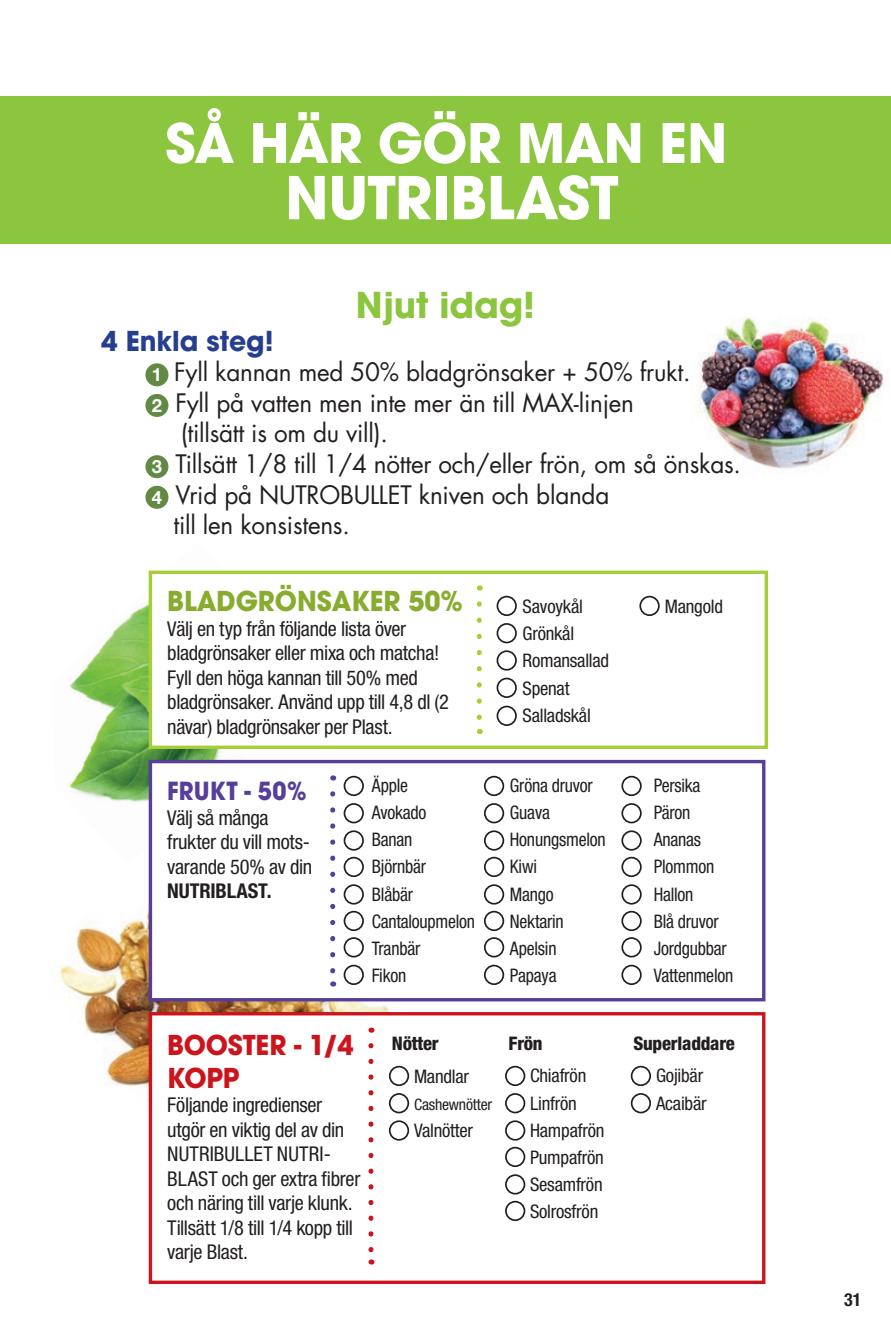
<style>
.page{position:relative;width:891px;height:1340px;background:#fff}
.page>*{position:absolute;margin:0;border:0;box-sizing:border-box;transform-origin:0 0}
.t1{font:700 58.5px "Avant Garde";letter-spacing:-.005em;color:#fff}
.t2{font:700 54px "Avant Garde";letter-spacing:-.015em;color:#fff}
.t3{font:700 35.32px "Avant Garde";letter-spacing:-.005em;color:#8bc63e}
.t4{font:700 27.22px "Avant Garde";letter-spacing:-.005em;color:#88ac2e;scale:.96 1}
.t5{font:700 27.22px/32.6px "Avant Garde";letter-spacing:-.005em;color:#cb141c;scale:.96 1}
.t6{font:700 27.22px "Avant Garde";letter-spacing:-.005em;color:#253f8e}
.t7{font:24.75px "Futura";letter-spacing:-.01em;color:#231f20}
.t8{font:700 24.75px "Avant Garde";letter-spacing:.01em;color:#573e99;scale:.92 1}
.t9{font:condensed 20.47px/24.5px "Helvetica Neue LT Std";letter-spacing:-.015em;color:#231f20}
.t10{font:700 condensed 20.47px "Helvetica Neue LT Std";letter-spacing:-.005em;color:#231f20}
.t11{font:condensed 18.68px/27.2px "Helvetica Neue LT Std";letter-spacing:-.01em;color:#231f20;scale:.95 1}
.t12{font:condensed 18.68px/27.2px "Helvetica Neue LT Std";letter-spacing:-.01em;color:#231f20}
.t13{font:800 condensed 18.68px "Helvetica Neue LT Std";letter-spacing:-.01em;color:#231f20}
.t14{font:700 condensed 18px "Helvetica Neue LT Std";color:#231f20}
.t15{font:condensed 15.75px "Helvetica Neue LT Std";letter-spacing:-.01em;color:#231f20}
.s1{font-family:"Helvetica Neue LT Std";font-weight:700;font-size:18.45px;color:#fff}
</style>
<div class="page">
<img style="left:699px;top:317px;width:185px;height:152px">
<div style="left:0;top:96px;width:891px;height:148px;background:#8bc63e"></div>
<img style="left:69px;top:570px;width:258px;height:291px">
<div style="left:145px;top:363px;width:23px;height:23px;background:#628a44;border-radius:50%"></div>
<div style="left:145px;top:394px;width:23px;height:23px;background:#628a44;border-radius:50%"></div>
<div style="left:145px;top:455px;width:23px;height:23px;background:#628a44;border-radius:50%"></div>
<div style="left:145px;top:486px;width:23px;height:23px;background:#628a44;border-radius:50%"></div>
<img style="left:60px;top:861px;width:363px;height:294px">
<div style="left:149px;top:570px;width:619px;height:179px;background:#fff;border:3px solid #a6ce39"></div>
<div style="left:149px;top:760px;width:616px;height:241px;background:#fff;border:3px solid #573e99"></div>
<div style="left:149px;top:1012px;width:616px;height:271px;background:#fff;border:3px solid #cb141c"></div>
<div style="left:497px;top:595px;width:20px;height:21px;border:2px solid #231f20;border-radius:50%"></div>
<div style="left:344px;top:775px;width:20px;height:21px;border:2px solid #231f20;border-radius:50%"></div>
<div style="left:484px;top:775px;width:20px;height:21px;border:2px solid #231f20;border-radius:50%"></div>
<div style="left:505px;top:1065px;width:20px;height:21px;border:2px solid #231f20;border-radius:50%"></div>
<div style="left:631px;top:1065px;width:20px;height:21px;border:2px solid #231f20;border-radius:50%"></div>
<div style="left:389px;top:1065px;width:20px;height:21px;border:2px solid #231f20;border-radius:50%"></div>
<div style="left:621px;top:775px;width:21px;height:21px;border:2px solid #231f20;border-radius:50%"></div>
<div style="left:497px;top:650px;width:20px;height:20px;border:2px solid #231f20;border-radius:50%"></div>
<div style="left:344px;top:830px;width:20px;height:20px;border:2px solid #231f20;border-radius:50%"></div>
<div style="left:484px;top:830px;width:20px;height:20px;border:2px solid #231f20;border-radius:50%"></div>
<div style="left:505px;top:1120px;width:20px;height:20px;border:2px solid #231f20;border-radius:50%"></div>
<div style="left:389px;top:1120px;width:20px;height:20px;border:2px solid #231f20;border-radius:50%"></div>
<div style="left:621px;top:830px;width:21px;height:20px;border:2px solid #231f20;border-radius:50%"></div>
<div style="left:344px;top:910px;width:20px;height:21px;border:2px solid #231f20;border-radius:50%"></div>
<div style="left:484px;top:910px;width:20px;height:21px;border:2px solid #231f20;border-radius:50%"></div>
<div style="left:505px;top:1200px;width:20px;height:21px;border:2px solid #231f20;border-radius:50%"></div>
<div style="left:621px;top:910px;width:21px;height:21px;border:2px solid #231f20;border-radius:50%"></div>
<div style="left:497px;top:623px;width:20px;height:20px;border:2px solid #231f20;border-radius:50%"></div>
<div style="left:344px;top:803px;width:20px;height:20px;border:2px solid #231f20;border-radius:50%"></div>
<div style="left:484px;top:803px;width:20px;height:20px;border:2px solid #231f20;border-radius:50%"></div>
<div style="left:505px;top:1093px;width:20px;height:20px;border:2px solid #231f20;border-radius:50%"></div>
<div style="left:631px;top:1093px;width:20px;height:20px;border:2px solid #231f20;border-radius:50%"></div>
<div style="left:389px;top:1093px;width:20px;height:20px;border:2px solid #231f20;border-radius:50%"></div>
<div style="left:621px;top:803px;width:21px;height:20px;border:2px solid #231f20;border-radius:50%"></div>
<div style="left:497px;top:677px;width:20px;height:21px;border:2px solid #231f20;border-radius:50%"></div>
<div style="left:344px;top:856px;width:20px;height:21px;border:2px solid #231f20;border-radius:50%"></div>
<div style="left:484px;top:856px;width:20px;height:21px;border:2px solid #231f20;border-radius:50%"></div>
<div style="left:505px;top:1146px;width:20px;height:21px;border:2px solid #231f20;border-radius:50%"></div>
<div style="left:621px;top:856px;width:21px;height:21px;border:2px solid #231f20;border-radius:50%"></div>
<div style="left:344px;top:937px;width:20px;height:20px;border:2px solid #231f20;border-radius:50%"></div>
<div style="left:484px;top:937px;width:20px;height:20px;border:2px solid #231f20;border-radius:50%"></div>
<div style="left:621px;top:937px;width:21px;height:20px;border:2px solid #231f20;border-radius:50%"></div>
<div style="left:497px;top:705px;width:20px;height:21px;border:2px solid #231f20;border-radius:50%"></div>
<div style="left:344px;top:884px;width:20px;height:20px;border:2px solid #231f20;border-radius:50%"></div>
<div style="left:484px;top:884px;width:20px;height:20px;border:2px solid #231f20;border-radius:50%"></div>
<div style="left:505px;top:1174px;width:20px;height:20px;border:2px solid #231f20;border-radius:50%"></div>
<div style="left:621px;top:884px;width:21px;height:20px;border:2px solid #231f20;border-radius:50%"></div>
<div style="left:344px;top:964px;width:20px;height:21px;border:2px solid #231f20;border-radius:50%"></div>
<div style="left:484px;top:964px;width:20px;height:21px;border:2px solid #231f20;border-radius:50%"></div>
<div style="left:621px;top:964px;width:21px;height:21px;border:2px solid #231f20;border-radius:50%"></div>
<div style="left:639px;top:595px;width:21px;height:21px;border:2px solid #231f20;border-radius:50%"></div>
<svg style="left:477px;top:604px;width:5px;height:116px"></svg>
<svg style="left:330px;top:793px;width:5px;height:193px"></svg>
<svg style="left:368px;top:1045px;width:6px;height:219px"></svg>
<h2 class="t2" style="left:165px;top:108px;width:564px">SÅ HÄR GÖR MAN EN</h2>
<h1 class="t1" style="left:285px;top:160px;width:335px">NUTRIBLAST</h1>
<h3 class="t3" style="left:356px;top:282px;width:181px">Njut idag!</h3>
<h3 class="t6" style="left:101px;top:323px;width:174px">4 Enkla steg!</h3>
<p class="t7" style="left:152px;top:355px;width:540px"><span class="s1">1</span> Fyll kannan med 50% bladgrönsaker + 50% frukt.</p>
<p class="t7" style="left:152px;top:386px;width:484px"><span class="s1">2</span> Fyll på vatten men inte mer än till MAX-linjen</p>
<p class="t7" style="left:181px;top:416px;width:209px">(tillsätt is om du vill).</p>
<p class="t7" style="left:152px;top:447px;width:591px"><span class="s1">3</span> Tillsätt 1/8 till 1/4 nötter och/eller frön, om så önskas.</p>
<p class="t7" style="left:152px;top:477px;width:459px"><span class="s1">4</span> Vrid på NUTROBULLET kniven och blanda</p>
<p class="t7" style="left:174px;top:508px;width:178px">till len konsistens.</p>
<h3 class="t4" style="left:167px;top:583px;width:310px">BLADGRÖNSAKER 50%</h3>
<p class="t9" style="left:167px;top:616px;width:283px">Välj en typ från följande lista över bladgrönsaker eller mixa och matcha!<br>Fyll den höga kannan till 50% med bladgrönsaker. Använd upp till 4,8 dl (2 nävar) bladgrönsaker per Plast.</p>
<p class="t8" style="left:167px;top:774px;width:153px">FRUKT - 50%</p>
<p class="t9" style="left:167px;top:804px;width:146px">Välj så många frukter du vill mots&shy;varande 50% av din</p>
<p class="t10" style="left:167px;top:878px;width:106px">NUTRIBLAST.</p>
<p class="t11" style="left:372px;top:771px;width:110px">Äpple<br>Avokado<br>Banan<br>Björnbär<br>Blåbär<br>Cantaloupmelon<br>Tranbär<br>Fikon</p>
<p class="t12" style="left:523px;top:592px;width:88px">Savoykål<br>Grönkål<br>Romansallad<br>Spenat<br>Salladskål</p>
<p class="t12" style="left:665px;top:592px;width:60px">Mangold</p>
<p class="t11" style="left:510px;top:771px;width:102px">Gröna druvor<br>Guava<br>Honungsmelon<br>Kiwi<br>Mango<br>Nektarin<br>Apelsin<br>Papaya</p>
<p class="t11" style="left:654px;top:771px;width:85px">Persika<br>Päron<br>Ananas<br>Plommon<br>Hallon<br>Blå druvor<br>Jordgubbar<br>Vattenmelon</p>
<h3 class="t5" style="left:167px;top:1028px;width:195px">BOOSTER - 1/4<br>KOPP</h3>
<p class="t9" style="left:167px;top:1092px;width:195px">Följande ingredienser utgör en viktig del av din<br>NUTRIBULLET NUTRI-<br>BLAST och ger extra fibrer och näring till varje klunk.<br>Tillsätt 1/8 till 1/4 kopp till varje Blast.</p>
<p class="t13" style="left:392px;top:1031px;width:49px">Nötter</p>
<p class="t13" style="left:509px;top:1031px;width:36px">Frön</p>
<p class="t13" style="left:633px;top:1031px;width:103px">Superladdare</p>
<p class="t12" style="left:414px;top:1062px;width:57px">Mandlar</p>
<p class="t15" style="left:414px;top:1095px;width:80px">Cashewnötter</p>
<p class="t12" style="left:414px;top:1116px;width:61px">Valnötter</p>
<p class="t12" style="left:530px;top:1061px;width:76px">Chiafrön<br>Linfrön<br>Hampafrön<br>Pumpafrön<br>Sesamfrön<br>Solrosfrön</p>
<p class="t12" style="left:656px;top:1062px;width:52px">Gojibär<br>Acaibär</p>
<p class="t14" style="left:844px;top:1288px;width:19px">31</p>
</div>
